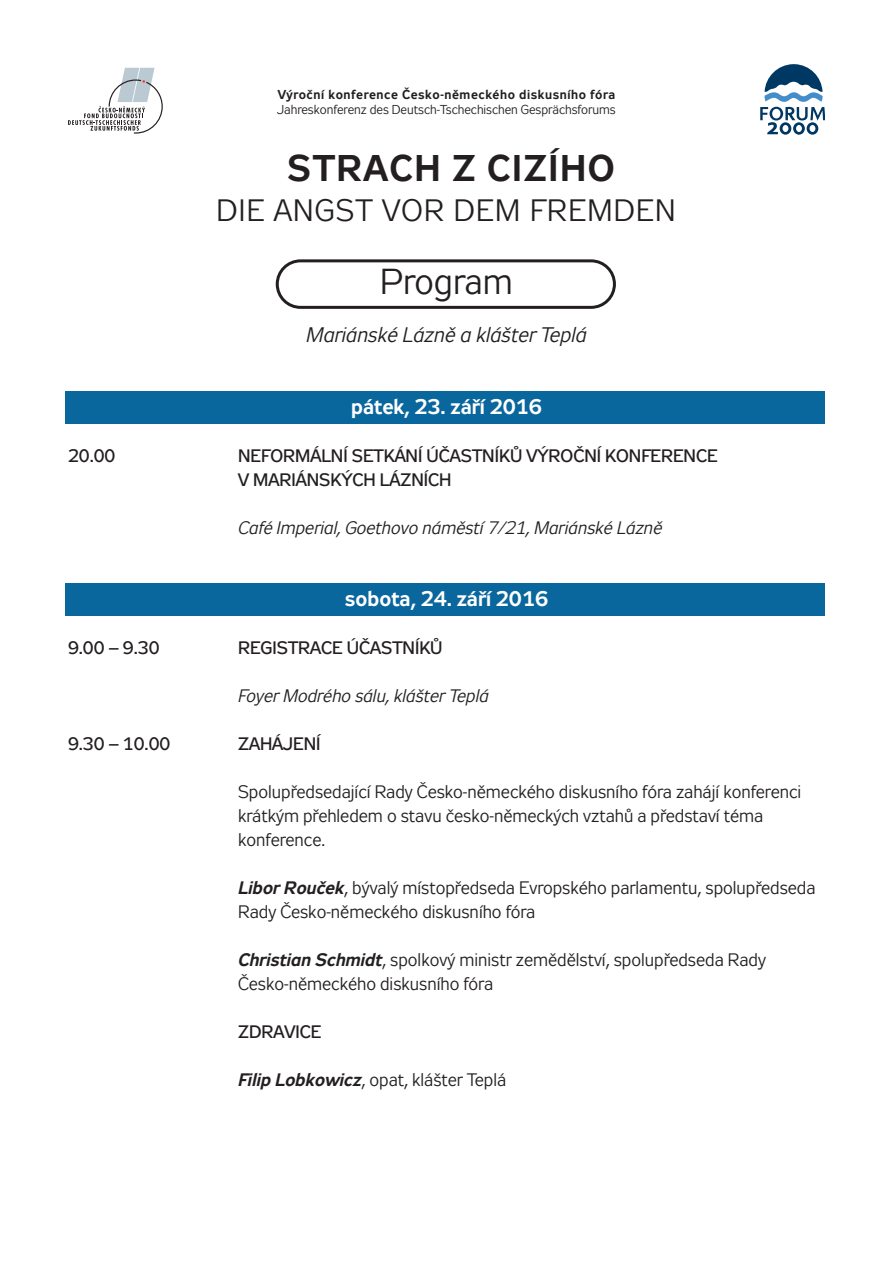
<style>
.page{position:relative;width:893px;height:1263px;background:#fff}
.page>*{position:absolute;margin:0;border:0;box-sizing:border-box;transform-origin:0 0}
.t1{font:37.05px "Zeppelin 33";letter-spacing:.045em;color:#231f20}
.t2{font:36px "Zeppelin 31";color:#231f20}
.t3{font:30.9px "Zeppelin 31";letter-spacing:.045em;color:#231f20}
.t4{font:21px "Zeppelin 33";color:#fff}
.t5{font:italic 21px "Zeppelin 31";color:#231f20}
.t6{font:18px/24px "Zeppelin 31";color:#231f20}
.t7{font:18px/24px "Zeppelin 32";color:#231f20}
.t8{font:italic 18px "Zeppelin 31";color:#231f20}
.t9{font:12.9px "Zeppelin 31";color:#231f20}
.t10{font:12.9px "Zeppelin 33";letter-spacing:.045em;color:#231f20}
.s1{font-family:"Zeppelin 33";font-style:italic}
</style>
<div class="page">
<div style="left:66px;top:391px;width:759px;height:33px;background:#0a679d"></div>
<div style="left:66px;top:583px;width:759px;height:32px;background:#0a679d"></div>
<svg style="left:276px;top:259px;width:340px;height:50px"></svg>
<svg style="left:760px;top:64px;width:65px;height:70px"></svg>
<svg style="left:68px;top:68px;width:95px;height:66px"></svg>
<p class="t10" style="left:278px;top:90px;width:339px">Výroční konference Česko-německého diskusního fóra</p>
<p class="t9" style="left:277px;top:105px;width:340px">Jahreskonferenz des Deutsch-tschechischen gesprächsforums</p>
<h1 class="t1" style="left:287px;top:155px;width:329px">Strach z cizího</h1>
<h3 class="t3" style="left:216px;top:199px;width:461px">Die Angst vor Dem FremDen</h3>
<h2 class="t2" style="left:380px;top:269px;width:134px">Program</h2>
<p class="t5" style="left:306px;top:327px;width:282px">Mariánské Lázně a klášter Teplá</p>
<p class="t4" style="left:351px;top:399px;width:192px">pátek, 23. září 2016</p>
<p class="t7" style="left:68px;top:444px;width:49px">20.00</p>
<p class="t7" style="left:238px;top:444px;width:481px">NEFORMÁLNÍ SETKÁNÍ ÚČASTNÍKŮ VÝROČNÍ KONFERENCE<br>V MARIÁNSKÝCH LÁZNÍCH</p>
<p class="t8" style="left:238px;top:521px;width:425px">Café Imperial, Goethovo náměstí 7/21, Mariánské Lázně</p>
<p class="t4" style="left:345px;top:591px;width:205px">sobota, 24. září 2016</p>
<p class="t7" style="left:68px;top:636px;width:93px">9.00 – 9.30</p>
<p class="t7" style="left:238px;top:636px;width:206px">REGISTRACE ÚČASTNÍKŮ</p>
<p class="t8" style="left:238px;top:689px;width:252px">Foyer Modrého sálu, klášter Teplá</p>
<p class="t7" style="left:68px;top:732px;width:104px">9.30 – 10.00</p>
<p class="t7" style="left:238px;top:732px;width:84px">ZAHÁJENÍ</p>
<p class="t6" style="left:238px;top:781px;width:565px">spolupředsedající rady Česko-německého diskusního fóra zahájí konferenci krátkým přehledem o stavu česko-německých vztahů a představí téma konference.</p>
<p class="t6" style="left:238px;top:877px;width:579px"><span class="s1">Libor Rouček</span>, bývalý místopředseda evropského parlamentu, spolupředseda rady Česko-německého diskusního fóra</p>
<p class="t6" style="left:238px;top:949px;width:529px"><span class="s1">Christian Schmidt</span>, spolkový ministr zemědělství, spolupředseda rady<br>Česko-německého diskusního fóra</p>
<p class="t7" style="left:238px;top:1020px;width:85px">ZDRAVICE</p>
<p class="t6" style="left:238px;top:1069px;width:270px"><span class="s1">Filip Lobkowicz</span>, opat, klášter teplá</p>
</div>
